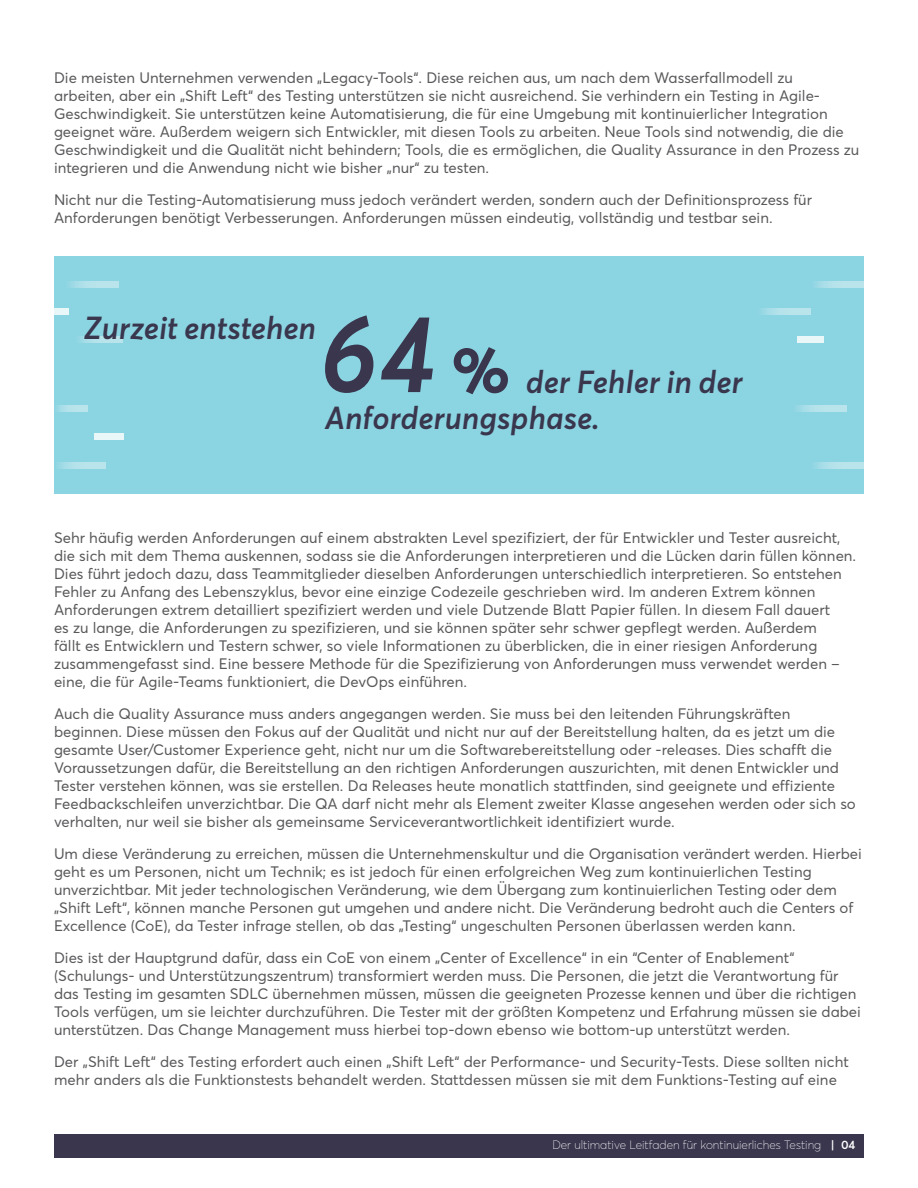
<style>
.page{position:relative;width:918px;height:1188px;background:#fff}
.page>*{position:absolute;margin:0;border:0;box-sizing:border-box;transform-origin:0 0}
.t1{font:italic 600 108.45px "Averta";color:#39364d}
.t2{font:italic 600 31.5px/36px "Averta";color:#39364d}
.t3{font:15px/18px "Averta";color:#59595c}
.t4{font:100 12px "Averta";color:#fff}
.s1{font-size:60.45px}
.s2{font-weight:600}
</style>
<div class="page">
<div style="left:54px;top:256px;width:810px;height:238px;background:#8bd4e2"></div>
<svg style="left:815px;top:281px;width:49px;height:6px"></svg>
<svg style="left:70px;top:281px;width:48px;height:6px"></svg>
<svg style="left:815px;top:463px;width:49px;height:6px"></svg>
<svg style="left:58px;top:463px;width:47px;height:6px"></svg>
<svg style="left:762px;top:309px;width:49px;height:6px"></svg>
<div style="left:54px;top:309px;width:14px;height:6px;background:#eaf7f9"></div>
<svg style="left:797px;top:406px;width:49px;height:6px"></svg>
<svg style="left:57px;top:406px;width:30px;height:6px"></svg>
<div style="left:797px;top:336px;width:26px;height:6px;background:#eaf7f9"></div>
<svg style="left:80px;top:336px;width:43px;height:6px"></svg>
<div style="left:94px;top:433px;width:29px;height:6px;background:#eaf7f9"></div>
<svg style="left:453px;top:347px;width:55px;height:48px"></svg>
<div style="left:54px;top:1134px;width:810px;height:23px;background:#39364d"></div>
<p class="t3" style="left:54px;top:68px;width:807px">Die meisten Unternehmen verwenden „Legacy-Tools“. Diese reichen aus, um nach dem Wasserfallmodell zu<br>arbeiten, aber ein „Shift Left“ des Testing unterstützen sie nicht ausreichend. Sie verhindern ein Testing in Agile-Geschwindigkeit. Sie unterstützen keine Automatisierung, die für eine Umgebung mit kontinuierlicher Integration geeignet wäre. Außerdem weigern sich Entwickler, mit diesen Tools zu arbeiten. Neue Tools sind notwendig, die die Geschwindigkeit und die Qualität nicht behindern; Tools, die es ermöglichen, die Quality Assurance in den Prozess zu integrieren und die Anwendung nicht wie bisher „nur“ zu testen.</p>
<p class="t3" style="left:54px;top:190px;width:760px">Nicht nur die Testing-Automatisierung muss jedoch verändert werden, sondern auch der Definitionsprozess für<br>Anforderungen benötigt Verbesserungen. Anforderungen müssen eindeutig, vollständig und testbar sein.</p>
<h2 class="t2" style="left:84px;top:311px;width:234px">Zurzeit entstehen</h2>
<h1 class="t1" style="left:319px;top:286px;width:119px">64</h1>
<h2 class="t2" style="left:325px;top:365px;width:420px;text-indent:125px"><span class="s1">%</span> der Fehler in der<br>Anforderungsphase.</h2>
<p class="t3" style="left:54px;top:529px;width:804px">Sehr häufig werden Anforderungen auf einem abstrakten Level spezifiziert, der für Entwickler und Tester ausreicht, die sich mit dem Thema auskennen, sodass sie die Anforderungen interpretieren und die Lücken darin füllen können.<br>Dies führt jedoch dazu, dass Teammitglieder dieselben Anforderungen unterschiedlich interpretieren. So entstehen Fehler zu Anfang des Lebenszyklus, bevor eine einzige Codezeile geschrieben wird. Im anderen Extrem können Anforderungen extrem detailliert spezifiziert werden und viele Dutzende Blatt Papier füllen. In diesem Fall dauert<br>es zu lange, die Anforderungen zu spezifizieren, und sie können später sehr schwer gepflegt werden. Außerdem<br>fällt es Entwicklern und Testern schwer, so viele Informationen zu überblicken, die in einer riesigen Anforderung zusammengefasst sind. Eine bessere Methode für die Spezifizierung von Anforderungen muss verwendet werden – eine, die für Agile-Teams funktioniert, die DevOps einführen.</p>
<p class="t3" style="left:54px;top:705px;width:803px">Auch die Quality Assurance muss anders angegangen werden. Sie muss bei den leitenden Führungskräften beginnen. Diese müssen den Fokus auf der Qualität und nicht nur auf der Bereitstellung halten, da es jetzt um die gesamte User/Customer Experience geht, nicht nur um die Softwarebereitstellung oder -releases. Dies schafft die Voraussetzungen dafür, die Bereitstellung an den richtigen Anforderungen auszurichten, mit denen Entwickler und Tester verstehen können, was sie erstellen. Da Releases heute monatlich stattfinden, sind geeignete und effiziente Feedbackschleifen unverzichtbar. Die QA darf nicht mehr als Element zweiter Klasse angesehen werden oder sich so verhalten, nur weil sie bisher als gemeinsame Serviceverantwortlichkeit identifiziert wurde.</p>
<p class="t3" style="left:54px;top:845px;width:809px">Um diese Veränderung zu erreichen, müssen die Unternehmenskultur und die Organisation verändert werden. Hierbei geht es um Personen, nicht um Technik; es ist jedoch für einen erfolgreichen Weg zum kontinuierlichen Testing unverzichtbar. Mit jeder technologischen Veränderung, wie dem Übergang zum kontinuierlichen Testing oder dem „Shift Left“, können manche Personen gut umgehen und andere nicht. Die Veränderung bedroht auch die Centers of Excellence (CoE), da Tester infrage stellen, ob das „Testing“ ungeschulten Personen überlassen werden kann.</p>
<p class="t3" style="left:54px;top:949px;width:809px">Dies ist der Hauptgrund dafür, dass ein CoE von einem „Center of Excellence“ in ein “Center of Enablement“ (Schulungs- und Unterstützungszentrum) transformiert werden muss. Die Personen, die jetzt die Verantwortung für das Testing im gesamten SDLC übernehmen müssen, müssen die geeigneten Prozesse kennen und über die richtigen Tools verfügen, um sie leichter durchzuführen. Die Tester mit der größten Kompetenz und Erfahrung müssen sie dabei unterstützen. Das Change Management muss hierbei top-down ebenso wie bottom-up unterstützt werden.</p>
<p class="t3" style="left:54px;top:1053px;width:796px">Der „Shift Left“ des Testing erfordert auch einen „Shift Left“ der Performance- und Security-Tests. Diese sollten nicht mehr anders als die Funktionstests behandelt werden. Stattdessen müssen sie mit dem Funktions-Testing auf eine</p>
<p class="t4" style="left:552px;top:1138px;width:305px">Der ultimative Leitfaden für kontinuierliches Testing <span class="s2">| 04</span></p>
</div>
